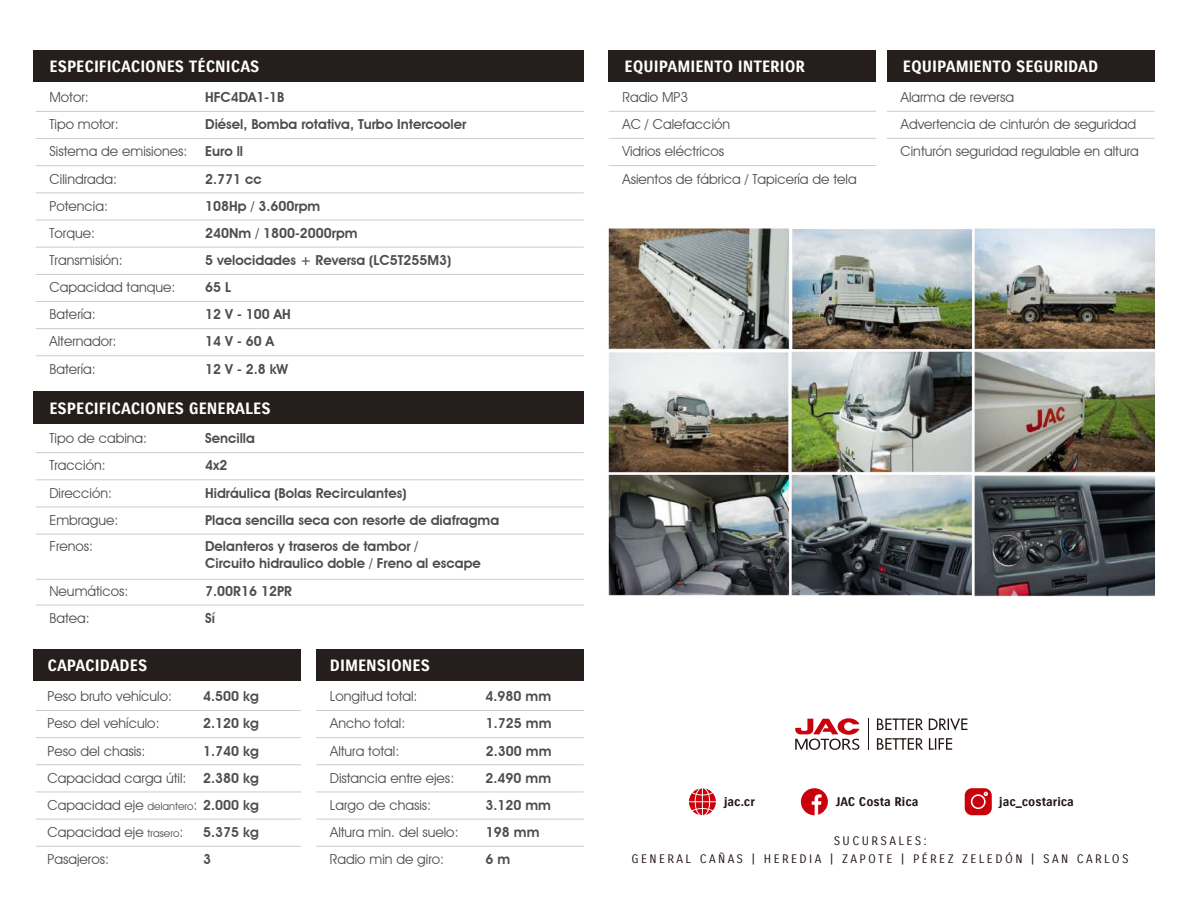
<style>
.page{position:relative;width:1188px;height:918px;background:#fff}
.page>*{position:absolute;margin:0;border:0;box-sizing:border-box;transform-origin:0 0}
.t1{font:15.9px "Suzuki PRO Bold";color:#fff}
.t2{font:13.8px/27.2px "Avant Garde IT Cby BT";color:#4d4d4d}
.t3{font:600 13.8px/16.5px "Avant Garde IT Cby BT";color:#4d4d4d}
.t4{font:12.3px "Suzuki PRO Bold";color:#231815}
.t5{font:12px/18px "Suzuki PRO Regular";letter-spacing:.2em;color:#231815;text-align:center}
.s1{font-weight:600}
.s2{font-size:10.65px}
</style>
<div class="page">
<img style="left:33px;top:50px;width:1122px;height:797px">
<p class="t1" style="left:50px;top:57px;width:211px">ESPECIFICACIONES TÉCNICAS</p>
<p class="t2" style="left:50px;top:84px;width:41px">Motor:</p>
<p class="t3" style="left:205px;top:89px;width:81px">HFC4DA1-1B</p>
<p class="t2" style="left:50px;top:111px;width:71px">Tipo motor:</p>
<p class="t3" style="left:205px;top:116px;width:263px">Diésel, Bomba rotativa, Turbo Intercooler</p>
<p class="t2" style="left:50px;top:138px;width:139px">Sistema de emisiones:</p>
<p class="t3" style="left:205px;top:143px;width:39px">Euro ll</p>
<p class="t2" style="left:50px;top:165px;width:69px">Cilindrada:</p>
<p class="t3" style="left:205px;top:170px;width:58px">2.771 cc</p>
<p class="t2" style="left:50px;top:192px;width:60px">Potencia:</p>
<p class="t3" style="left:205px;top:197px;width:117px">108Hp / 3.600rpm</p>
<p class="t2" style="left:50px;top:219px;width:47px">Torque:</p>
<p class="t3" style="left:205px;top:225px;width:154px">240Nm / 1800-2000rpm</p>
<p class="t2" style="left:50px;top:246px;width:75px">Transmisión:</p>
<p class="t3" style="left:205px;top:252px;width:248px">5 velocidades + Reversa (LC5T255M3)</p>
<p class="t2" style="left:50px;top:274px;width:127px">Capacidad tanque:</p>
<p class="t3" style="left:205px;top:279px;width:28px">65 L</p>
<p class="t2" style="left:50px;top:301px;width:48px">Batería:</p>
<p class="t3" style="left:205px;top:306px;width:87px">12 V - 100 AH</p>
<p class="t2" style="left:50px;top:328px;width:69px">Alternador:</p>
<p class="t3" style="left:205px;top:333px;width:70px">14 V - 60 A</p>
<p class="t2" style="left:50px;top:355px;width:48px">Batería:</p>
<p class="t3" style="left:205px;top:360px;width:84px">12 V - 2.8 kW</p>
<p class="t1" style="left:49px;top:398px;width:223px">ESPECIFICACIONES GENERALES</p>
<p class="t2" style="left:49px;top:425px;width:99px">Tipo de cabina:</p>
<p class="t3" style="left:205px;top:430px;width:51px">Sencilla</p>
<p class="t2" style="left:49px;top:452px;width:58px">Tracción:</p>
<p class="t3" style="left:205px;top:457px;width:24px">4x2</p>
<p class="t2" style="left:49px;top:479px;width:64px">Dirección:</p>
<p class="t3" style="left:205px;top:484px;width:203px">Hidráulica (Bolas Recirculantes)</p>
<p class="t2" style="left:49px;top:506px;width:71px">Embrague:</p>
<p class="t3" style="left:205px;top:512px;width:296px">Placa sencilla seca con resorte de diafragma</p>
<p class="t2" style="left:49px;top:533px;width:45px">Frenos:</p>
<p class="t3" style="left:205px;top:538px;width:277px">Delanteros y traseros de tambor /<br>Circuito hidraulico doble / Freno al escape</p>
<p class="t2" style="left:49px;top:577px;width:80px">Neumáticos:</p>
<p class="t3" style="left:205px;top:583px;width:88px">7.00R16 12PR</p>
<p class="t2" style="left:49px;top:604px;width:42px">Batea:</p>
<p class="t3" style="left:205px;top:610px;width:11px">Sí</p>
<p class="t1" style="left:47px;top:655px;width:101px">CAPACIDADES</p>
<p class="t1" style="left:330px;top:655px;width:102px">DIMENSIONES</p>
<p class="t2" style="left:47px;top:683px;width:126px">Peso bruto vehículo:</p>
<p class="t3" style="left:203px;top:688px;width:57px">4.500 kg</p>
<p class="t2" style="left:47px;top:710px;width:114px">Peso del vehículo:</p>
<p class="t3" style="left:203px;top:715px;width:57px">2.120 kg</p>
<p class="t2" style="left:47px;top:737px;width:213px;text-align:justify;text-indent:156px"><span class="s1">1.740 kg </span>Capacidad carga útil: <span class="s1">2.380 kg </span>Capacidad eje <span class="s2">delantero</span>: <span class="s1">2.000 kg </span>Capacidad eje <span class="s2">trasero</span>:</p>
<p class="t2" style="left:47px;top:737px;width:100px">Peso del chasis:</p>
<p class="t3" style="left:203px;top:824px;width:57px">5.375 kg</p>
<p class="t2" style="left:47px;top:846px;width:63px">Pasajeros:</p>
<p class="t3" style="left:203px;top:851px;width:9px">3</p>
<p class="t2" style="left:330px;top:683px;width:89px">Longitud total:</p>
<p class="t3" style="left:486px;top:688px;width:67px">4.980 mm</p>
<p class="t2" style="left:330px;top:710px;width:77px">Ancho total:</p>
<p class="t3" style="left:486px;top:715px;width:67px">1.725 mm</p>
<p class="t2" style="left:330px;top:737px;width:71px">Altura total:</p>
<p class="t3" style="left:486px;top:742px;width:67px">2.300 mm</p>
<p class="t2" style="left:330px;top:764px;width:126px">Distancia entre ejes:</p>
<p class="t3" style="left:486px;top:770px;width:67px">2.490 mm</p>
<p class="t2" style="left:330px;top:791px;width:103px">Largo de chasis:</p>
<p class="t3" style="left:486px;top:797px;width:67px">3.120 mm</p>
<p class="t2" style="left:330px;top:819px;width:130px">Altura min. del suelo:</p>
<p class="t3" style="left:486px;top:824px;width:55px">198 mm</p>
<p class="t2" style="left:330px;top:846px;width:116px">Radio min de giro:</p>
<p class="t3" style="left:486px;top:851px;width:26px">6 m</p>
<p class="t1" style="left:625px;top:57px;width:182px">EQUIPAMIENTO INTERIOR</p>
<p class="t2" style="left:623px;top:84px;width:236px">Radio MP3<br>AC / Calefacción<br>Vidrios eléctricos<br>Asientos de fábrica / Tapicería de tela</p>
<p class="t1" style="left:903px;top:57px;width:197px">EQUIPAMIENTO SEGURIDAD</p>
<p class="t2" style="left:900px;top:84px;width:240px">Alarma de reversa<br>Advertencia de cinturón de seguridad<br>Cinturón seguridad regulable en altura</p>
<p class="t4" style="left:724px;top:795px;width:32px">jac.cr</p>
<p class="t4" style="left:836px;top:795px;width:84px">JAC Costa Rica</p>
<p class="t4" style="left:999px;top:795px;width:76px">jac_costarica</p>
<p class="t5" style="left:632px;top:832px;width:499px">SUCURSALES:<br>GENERAL CAÑAS | HEREDIA | ZAPOTE | PÉREZ ZELEDÓN | SAN CARLOS</p>
</div>
